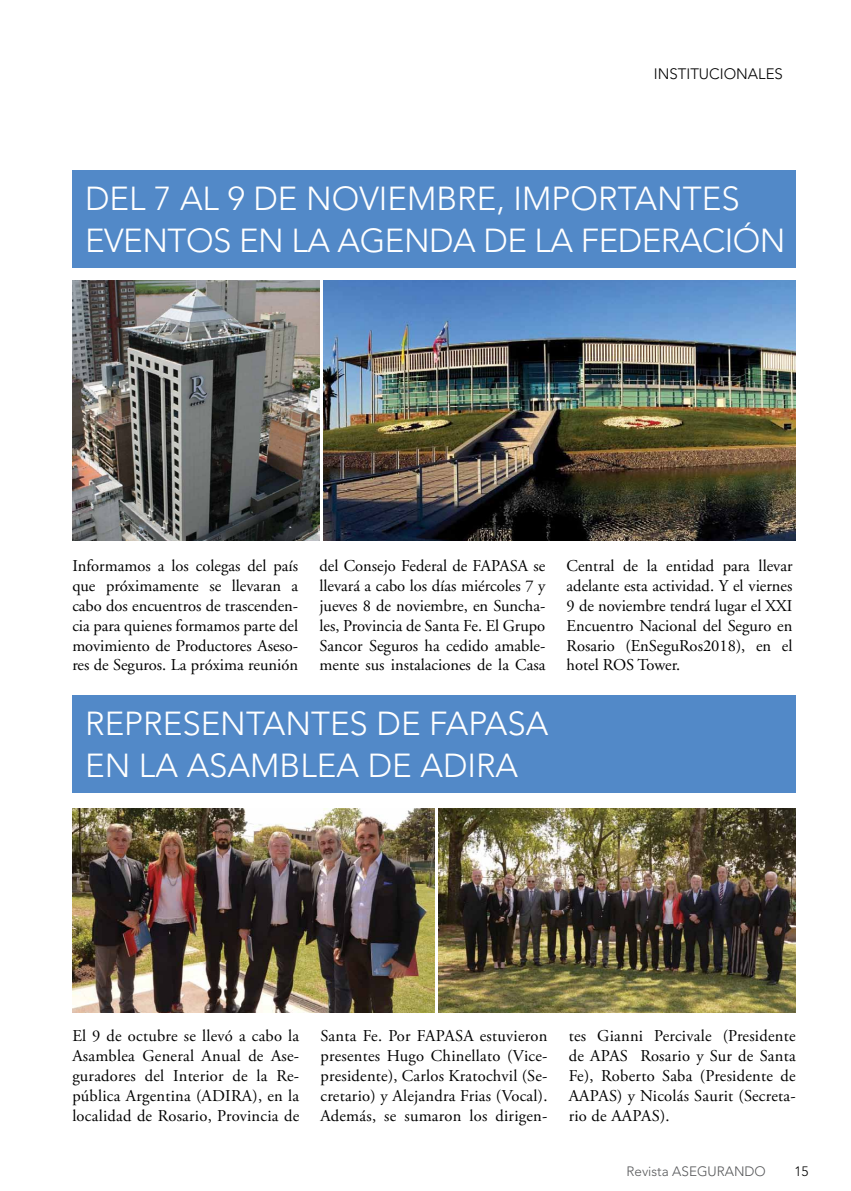
<style>
.page{position:relative;width:851px;height:1191px;background:#fff}
.page>*{position:absolute;margin:0;border:0;box-sizing:border-box;transform-origin:0 0}
.t1{font:300 33px/42px "Avenir";color:#fff}
.t2{font:16.5px/19.8px "Adobe Garamond";color:#000;text-align:justify}
.t3{font:16.5px/19.8px "Adobe Garamond Pro";letter-spacing:.015em;color:#000;text-align:justify}
.t4{font:300 15px "Avenir";color:#000}
.t5{font:300 13.5px "Avenir";color:#58595b}
.t6{font:300 13.5px "Avenir";color:#000}
</style>
<div class="page">
<div style="left:72px;top:170px;width:723px;height:98px;background:#5289c8"></div>
<div style="left:72px;top:695px;width:723px;height:98px;background:#5289c8"></div>
<img style="left:72px;top:808px;width:362px;height:204px">
<img style="left:438px;top:808px;width:357px;height:204px">
<img style="left:72px;top:281px;width:247px;height:259px">
<img style="left:323px;top:281px;width:472px;height:259px">
<p class="t4" style="left:653px;top:65px;width:130px">INSTITUCIONALES</p>
<h1 class="t1" style="left:85px;top:178px;width:702px">DEL 7 AL 9 DE NOVIEMBRE, IMPORTANTES<br>EVENTOS EN LA AGENDA DE LA FEDERACIÓN</h1>
<p class="t2" style="left:72px;top:556px;width:227px">Informamos a los colegas del país que próximamente se llevaran a cabo dos encuentros de trascenden&shy;cia para quienes formamos parte del movimiento de Productores Aseso&shy;res de Seguros. La próxima reunión</p>
<p class="t2" style="left:319px;top:556px;width:227px">del Consejo Federal de FAPASA se llevará a cabo los días miércoles 7 y jueves 8 de noviembre, en Suncha&shy;les, Provincia de Santa Fe. El Grupo Sancor Seguros ha cedido amable&shy;mente sus instalaciones de la Casa</p>
<p class="t2" style="left:566px;top:556px;width:227px">Central de la entidad para llevar adelante esta actividad. Y el viernes 9 de noviembre tendrá lugar el XXI Encuentro Nacional del Seguro en Rosario (EnSeguRos2018), en el hotel ROS Tower.</p>
<h1 class="t1" style="left:85px;top:703px;width:465px">REPRESENTANTES DE FAPASA<br>EN LA ASAMBLEA DE ADIRA</h1>
<p class="t3" style="left:72px;top:1026px;width:228px">El 9 de octubre se llevó a cabo la Asamblea General Anual de Ase&shy;guradores del Interior de la Re&shy;pública Argentina (ADIRA), en la localidad de Rosario, Provincia de</p>
<p class="t3" style="left:320px;top:1026px;width:228px">Santa Fe. Por FAPASA estuvieron presentes Hugo Chinellato (Vice&shy;presidente), Carlos Kratochvil (Se&shy;cretario) y Alejandra Frias (Vocal).<br>Además, se sumaron los dirigen-</p>
<p class="t3" style="left:568px;top:1026px;width:228px">tes Gianni Percivale (Presidente de APAS Rosario y Sur de Santa Fe), Roberto Saba (Presidente de AAPAS) y Nicolás Saurit (Secreta&shy;rio de AAPAS).</p>
<p class="t5" style="left:626px;top:1163px;width:141px">Revista ASEGURANDO</p>
<p class="t6" style="left:794px;top:1163px;width:16px">15</p>
</div>
